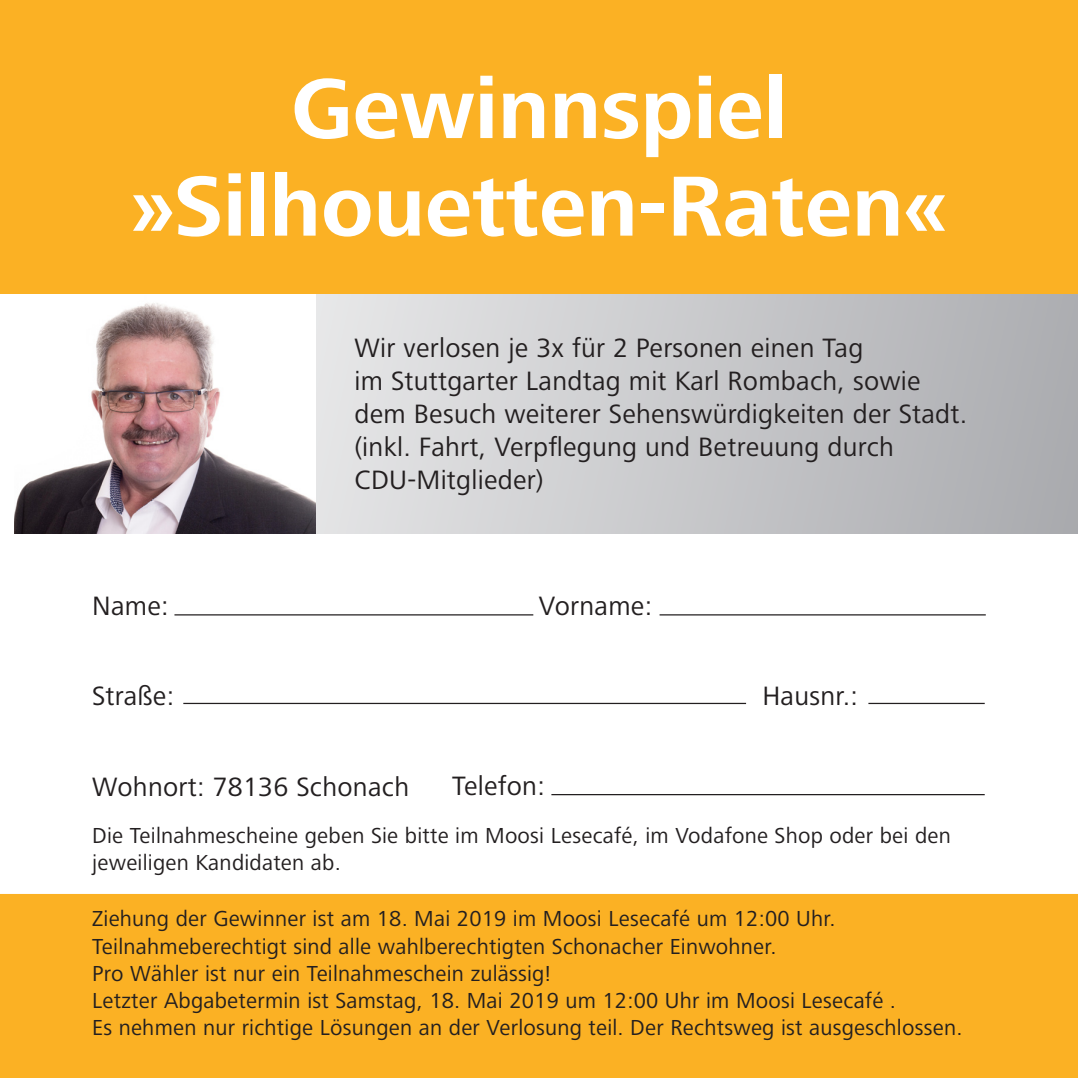
<style>
.page{position:relative;width:1078px;height:1078px;background:#fff}
.page>*{position:absolute;margin:0;border:0;box-sizing:border-box;transform-origin:0 0}
.t1{font:700 88.25px/97.5px "Frutiger Next LT";color:#fff;text-align:center}
.t2{font:27.5px/33px "Frutiger Next LT";letter-spacing:.01em;color:#231f20}
.t3{font:22.5px/27px "Frutiger Next LT";letter-spacing:.01em;color:#231f20}
</style>
<div class="page">
<svg style="left:315px;top:293px;width:762px;height:240px;background:#c8c8ca"></svg>
<img style="left:14px;top:293px;width:301px;height:240px">
<div style="left:0;top:894px;width:1077px;height:183px;background:#fbb124"></div>
<hr style="left:174px;top:614px;width:359px;height:1px;background:#231f20">
<hr style="left:659px;top:614px;width:326px;height:1px;background:#231f20">
<hr style="left:183px;top:702px;width:563px;height:2px;background:#231f20">
<hr style="left:868px;top:702px;width:116px;height:2px;background:#231f20">
<hr style="left:551px;top:793px;width:433px;height:2px;background:#231f20">
<div style="left:0;top:0;width:1077px;height:293px;background:#fbb124"></div>
<h1 class="t1" style="left:130px;top:60px;width:819px">Gewinnspiel »Silhouetten-Raten«</h1>
<p class="t2" style="left:354px;top:331px;width:614px">Wir verlosen je 3x für 2 Personen einen Tag<br>im Stuttgarter Landtag mit Karl Rombach, sowie dem Besuch weiterer Sehenswürdigkeiten der Stadt. (inkl. Fahrt, Verpflegung und Betreuung durch CDU-Mitglieder)</p>
<p class="t2" style="left:92px;top:589px;width:78px">Name:</p>
<p class="t2" style="left:539px;top:589px;width:115px">Vorname:</p>
<p class="t2" style="left:92px;top:679px;width:83px">Straße:</p>
<p class="t2" style="left:762px;top:679px;width:97px">Hausnr.:</p>
<p class="t2" style="left:92px;top:770px;width:318px">Wohnort: 78136 Schonach</p>
<p class="t2" style="left:452px;top:769px;width:94px">Telefon:</p>
<p class="t3" style="left:92px;top:821px;width:860px">Die Teilnahmescheine geben Sie bitte im Moosi Lesecafé, im Vodafone Shop oder bei den jeweiligen Kandidaten ab.</p>
<p class="t3" style="left:92px;top:905px;width:871px">Ziehung der Gewinner ist am 18. Mai 2019 im Moosi Lesecafé um 12:00 Uhr.<br>Teilnahmeberechtigt sind alle wahlberechtigten Schonacher Einwohner.<br>Pro Wähler ist nur ein Teilnahmeschein zulässig!<br>Letzter Abgabetermin ist Samstag, 18. Mai 2019 um 12:00 Uhr im Moosi Lesecafé .<br>Es nehmen nur richtige Lösungen an der Verlosung teil. Der Rechtsweg ist ausgeschlossen.</p>
</div>
